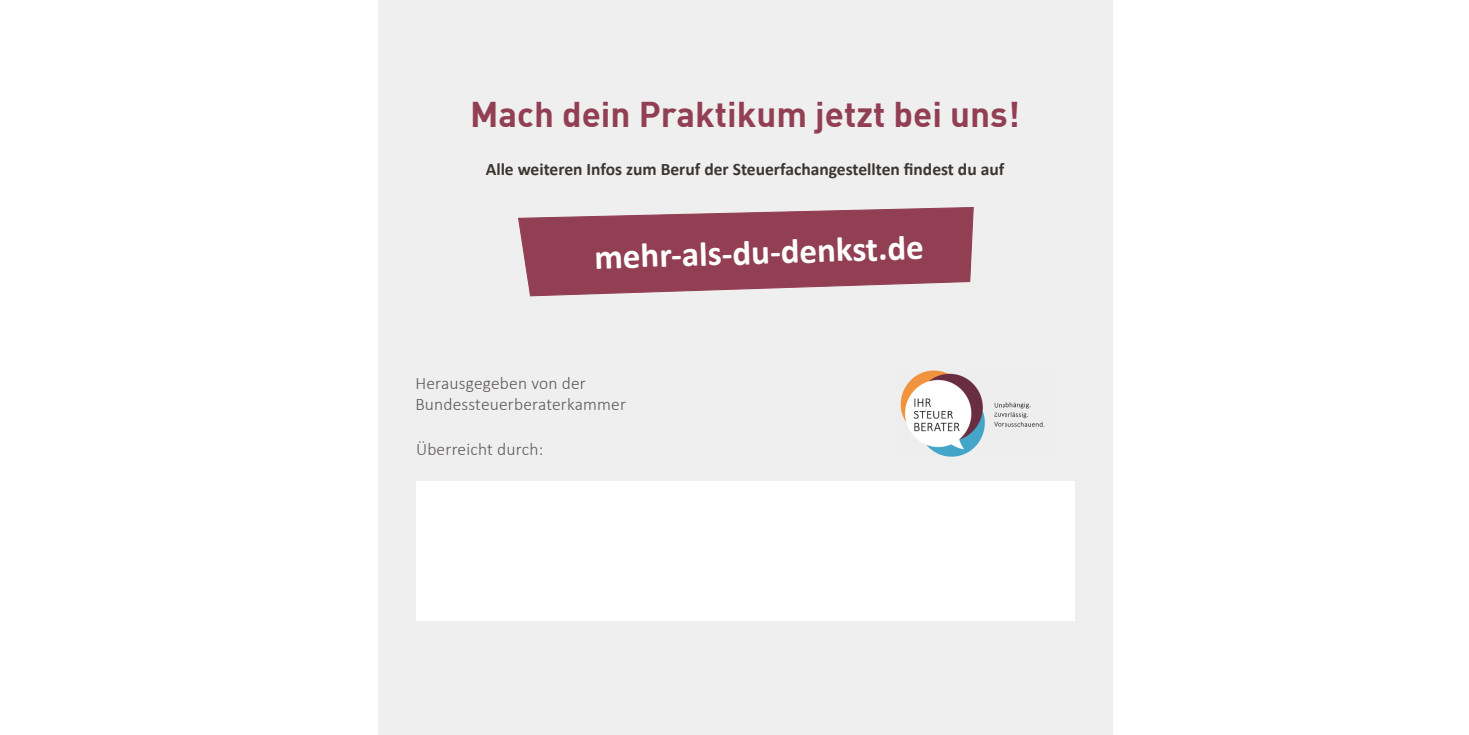
<style>
.page{position:relative;width:1469px;height:735px;background:#fff}
.page>*{position:absolute;margin:0;border:0;box-sizing:border-box;transform-origin:0 0}
.t1{font:700 35px "DIN";color:#923f54}
.t2{font:700 35px "Calibri";color:#fff}
.t3{font:700 17.5px "Calibri";color:#3d3630}
.t4{font:300 17.5px/21px "Calibri";letter-spacing:.01em;color:#5f5a57}
</style>
<div class="page">
<div style="left:378px;top:0;width:734px;height:734px;background:#efeff0"></div>
<img style="left:900px;top:370px;width:145px;height:86px">
<div style="left:416px;top:481px;width:658px;height:139px;background:#fff"></div>
<svg style="left:518px;top:207px;width:455px;height:89px;background:#a0596b"></svg>
<h1 class="t1" style="left:470px;top:91px;width:551px">Mach dein Praktikum jetzt bei uns!</h1>
<p class="t3" style="left:486px;top:157px;width:520px">Alle weiteren Infos zum Beruf der Steuerfachangestellten findest du auf</p>
<h1 class="t2" style="left:593px;top:233px;width:331px;rotate:-2deg">mehr-als-du-denkst.de</h1>
<p class="t4" style="left:415px;top:372px;width:212px">Herausgegeben von der<br>Bundessteuerberaterkammer</p>
<p class="t4" style="left:416px;top:438px;width:129px">Überreicht durch:</p>
</div>
